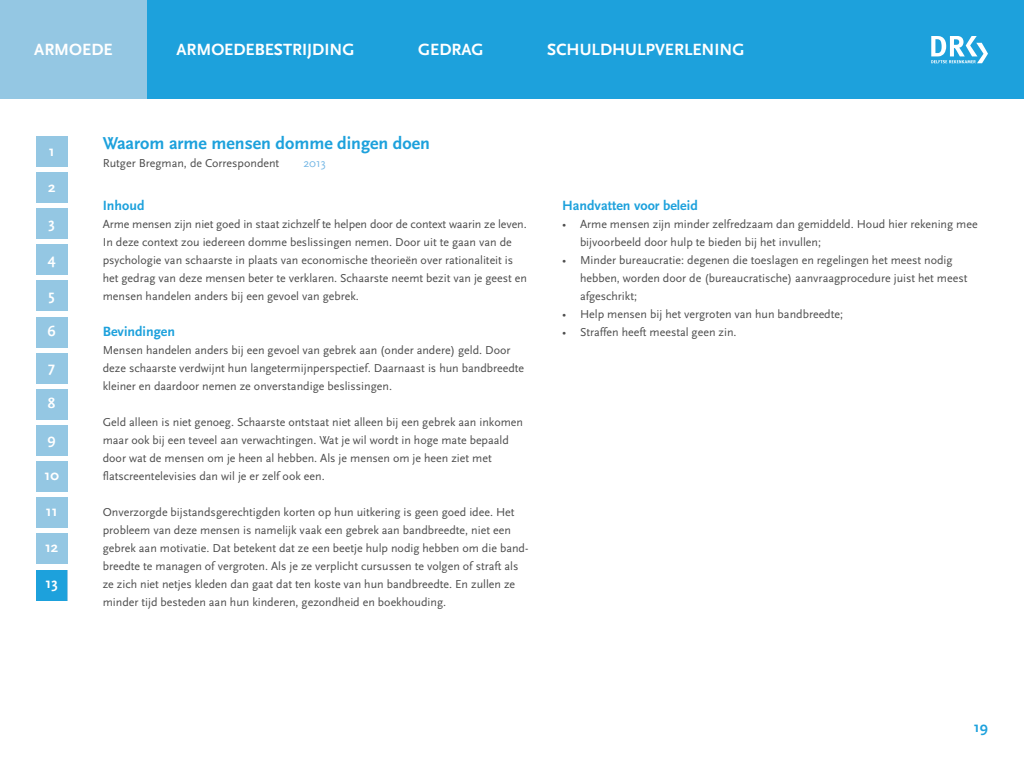
<style>
.page{position:relative;width:1024px;height:768px;background:#fff}
.page>*{position:absolute;margin:0;border:0;box-sizing:border-box;transform-origin:0 0}
.t1{font:700 18px "Scala Sans";color:#1da1dc}
.t2{font:700 17px "Scala Sans";color:#fff}
.t3{font:700 15px "Scala Sans";color:#fff}
.t4{font:700 15px "Scala Sans";color:#1da1dc}
.t5{font:700 14px "Scala Sans";color:#1da1dc}
.t6{font:12px/18px "Scala Sans";color:#4d4d4d}
.t7{font:12px "Scala Sans";color:#74b7e5}
</style>
<div class="page">
<div style="left:36px;top:172px;width:31px;height:31px;background:#94c7e3"></div>
<div style="left:36px;top:317px;width:31px;height:30px;background:#94c7e3"></div>
<div style="left:36px;top:461px;width:31px;height:31px;background:#94c7e3"></div>
<div style="left:36px;top:244px;width:31px;height:31px;background:#94c7e3"></div>
<div style="left:36px;top:389px;width:31px;height:31px;background:#94c7e3"></div>
<div style="left:36px;top:534px;width:31px;height:30px;background:#94c7e3"></div>
<div style="left:36px;top:208px;width:31px;height:31px;background:#94c7e3"></div>
<div style="left:36px;top:353px;width:31px;height:31px;background:#94c7e3"></div>
<div style="left:36px;top:497px;width:31px;height:31px;background:#94c7e3"></div>
<div style="left:36px;top:281px;width:31px;height:30px;background:#94c7e3"></div>
<div style="left:36px;top:425px;width:31px;height:31px;background:#94c7e3"></div>
<div style="left:36px;top:136px;width:31px;height:31px;background:#94c7e3"></div>
<div style="left:0;top:0;width:1024px;height:99px;background:#1da1dc"></div>
<svg style="left:931px;top:36px;width:57px;height:27px"></svg>
<div style="left:36px;top:570px;width:31px;height:30px;background:#1da1dc"></div>
<div style="left:0;top:0;width:147px;height:99px;background:#94c7e3"></div>
<h2 class="t2" style="left:34px;top:41px;width:80px">ARMOEDE</h2>
<h2 class="t2" style="left:176px;top:41px;width:180px">ARMOEDEBESTRIJDING</h2>
<h2 class="t2" style="left:418px;top:41px;width:67px">GEDRAG</h2>
<h2 class="t2" style="left:547px;top:41px;width:199px">SCHULDHULPVERLENING</h2>
<p class="t3" style="left:49px;top:143px;width:7px">1</p>
<p class="t3" style="left:48px;top:179px;width:9px">2</p>
<p class="t3" style="left:48px;top:215px;width:8px">3</p>
<p class="t3" style="left:48px;top:251px;width:9px">4</p>
<p class="t3" style="left:49px;top:287px;width:8px">5</p>
<p class="t3" style="left:48px;top:323px;width:10px">6</p>
<p class="t3" style="left:48px;top:359px;width:8px">7</p>
<p class="t3" style="left:48px;top:395px;width:9px">8</p>
<p class="t3" style="left:48px;top:431px;width:10px">9</p>
<p class="t3" style="left:45px;top:467px;width:16px">10</p>
<p class="t3" style="left:46px;top:503px;width:13px">11</p>
<p class="t3" style="left:45px;top:539px;width:15px">12</p>
<p class="t3" style="left:46px;top:575px;width:14px">13</p>
<h1 class="t1" style="left:103px;top:134px;width:329px">Waarom arme mensen domme dingen doen</h1>
<p class="t6" style="left:103px;top:154px;width:178px">Rutger Bregman, de Correspondent</p>
<p class="t7" style="left:303px;top:157px;width:24px">2013</p>
<p class="t5" style="left:103px;top:198px;width:43px">Inhoud</p>
<p class="t6" style="left:103px;top:216px;width:426px">Arme mensen zijn niet goed in staat zichzelf te helpen door de context waarin ze leven.<br>In deze context zou iedereen domme beslissingen nemen. Door uit te gaan van de psychologie van schaarste in plaats van economische theorieën over rationaliteit is het gedrag van deze mensen beter te verklaren. Schaarste neemt bezit van je geest en mensen handelen anders bij een gevoel van gebrek.</p>
<p class="t5" style="left:103px;top:324px;width:74px">Bevindingen</p>
<p class="t6" style="left:103px;top:342px;width:423px">Mensen handelen anders bij een gevoel van gebrek aan (onder andere) geld. Door deze schaarste verdwijnt hun langetermijnperspectief. Daarnaast is hun bandbreedte kleiner en daardoor nemen ze onverstandige beslissingen.</p>
<p class="t6" style="left:103px;top:414px;width:422px">Geld alleen is niet genoeg. Schaarste ontstaat niet alleen bij een gebrek aan inkomen maar ook bij een teveel aan verwachtingen. Wat je wil wordt in hoge mate bepaald door wat de mensen om je heen al hebben. Als je mensen om je heen ziet met flatscreentelevisies dan wil je er zelf ook een.</p>
<p class="t6" style="left:103px;top:504px;width:427px">Onverzorgde bijstandsgerechtigden korten op hun uitkering is geen goed idee. Het probleem van deze mensen is namelijk vaak een gebrek aan bandbreedte, niet een gebrek aan motivatie. Dat betekent dat ze een beetje hulp nodig hebben om die band&shy;breedte te managen of vergroten. Als je ze verplicht cursussen te volgen of straft als ze zich niet netjes kleden dan gaat dat ten koste van hun bandbreedte. En zullen ze minder tijd besteden aan hun kinderen, gezondheid en boekhouding.</p>
<p class="t5" style="left:562px;top:198px;width:137px">Handvatten voor beleid</p>
<p class="t6" style="left:580px;top:216px;width:399px;text-indent:-18px">• Arme mensen zijn minder zelfredzaam dan gemiddeld. Houd hier rekening mee bijvoorbeeld door hulp te bieden bij het invullen;</p>
<p class="t6" style="left:580px;top:252px;width:389px;text-indent:-18px">• Minder bureaucratie: degenen die toeslagen en regelingen het meest nodig hebben, worden door de (bureaucratische) aanvraagprocedure juist het meest afgeschrikt;</p>
<p class="t6" style="left:562px;top:306px;width:283px">• Help mensen bij het vergroten van hun bandbreedte;</p>
<p class="t6" style="left:562px;top:324px;width:176px">• Straffen heeft meestal geen zin.</p>
<p class="t4" style="left:974px;top:719px;width:16px">19</p>
</div>
